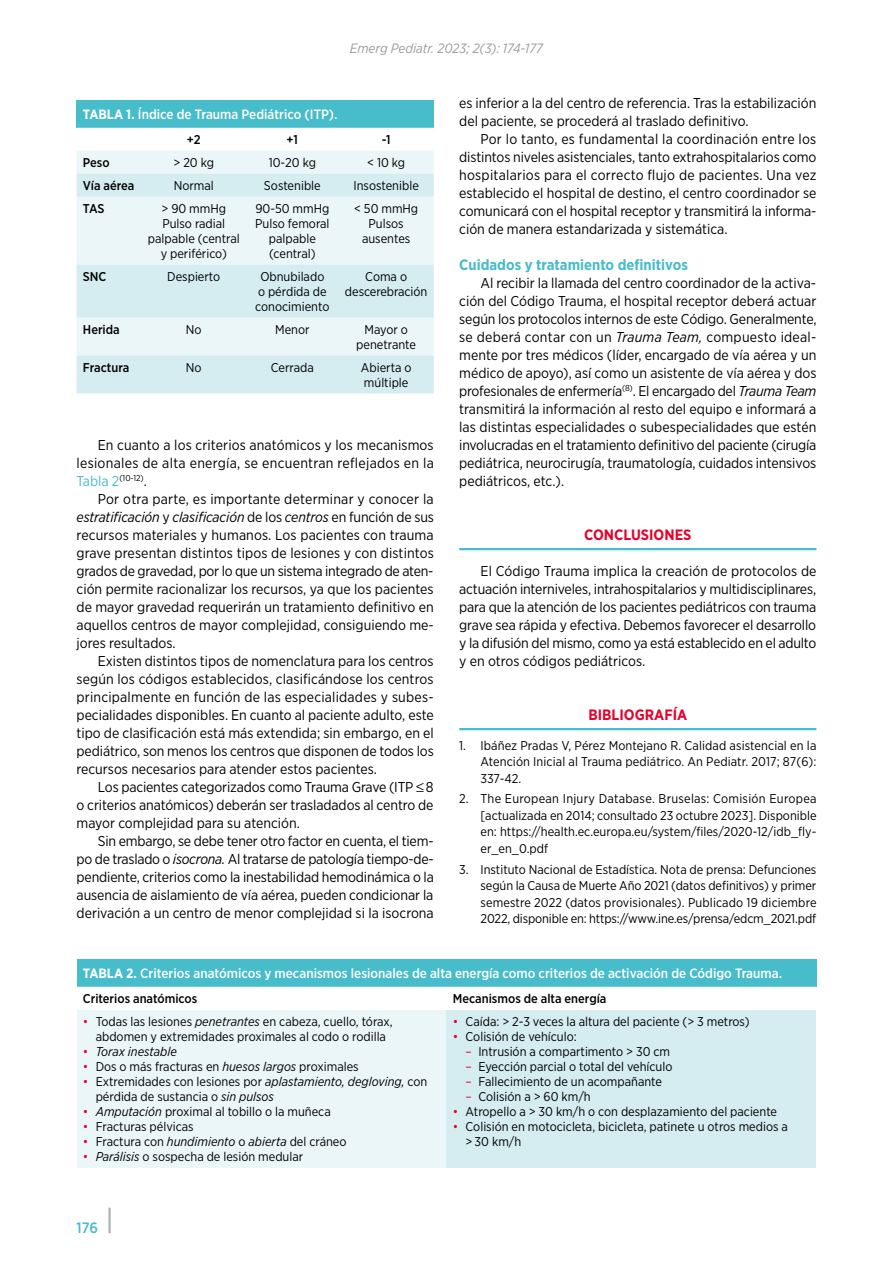
<style>
.page{position:relative;width:893px;height:1263px;background:#fff}
.page>*{position:absolute;margin:0;border:0;box-sizing:border-box;transform-origin:0 0}
.t1{font:700 15px "Gotham Narrow";color:#47bcca}
.t2{font:700 15px "Gotham Narrow";color:#e4032c}
.t3{font:500 15px "Gotham Narrow";color:#47bcca}
.t4{font:14.25px/18px "Gotham Narrow";color:#000;text-align:justify}
.t5{font:500 13.5px "Gotham Narrow";color:#fff}
.t6{font:italic 13.5px "Gotham Narrow";color:#9d9d9c}
.t7{font:12.75px/15px "Gotham Narrow";color:#000;text-align:center}
.t8{font:500 12.75px "Gotham Narrow";color:#000}
.t9{font:italic 12.75px "Gotham Narrow";color:#000}
.t10{font:8.55px "Gotham Narrow";color:#000}
.s1{font-weight:700}
.s2{font-size:14.25px;color:#47bcca}
.s3{font-size:14.25px}
.s4{font-style:italic}
.s5{color:#e4032c}
.s6{font-style:normal;color:#e4032c}
</style>
<div class="page">
<hr style="left:108px;top:1208px;width:3px;height:25px;background:#b3b2b2">
<hr style="left:459px;top:548px;width:357px;height:2px;background:#47bcca">
<hr style="left:459px;top:728px;width:357px;height:2px;background:#47bcca">
<div style="left:77px;top:100px;width:357px;height:28px;background:#47bcca"></div>
<div style="left:77px;top:151px;width:357px;height:23px;background:#ebf6f8"></div>
<svg style="left:77px;top:174px;width:357px;height:219px;background:#dff0f3"></svg>
<div style="left:77px;top:959px;width:739px;height:28px;background:#47bcca"></div>
<div style="left:77px;top:1010px;width:369px;height:158px;background:#ebf6f8"></div>
<div style="left:446px;top:1010px;width:370px;height:158px;background:#d5ecf0"></div>
<p class="t6" style="left:350px;top:40px;width:195px">Emerg Pediatr. 2023; 2(3): 174-177</p>
<p class="t5" style="left:83px;top:106px;width:256px"><span class="s1">TABLA 1.</span> Índice de Trauma Pediátrico (ITP).</p>
<p class="t8" style="left:187px;top:132px;width:15px">+2</p>
<p class="t8" style="left:287px;top:132px;width:13px">+1</p>
<p class="t8" style="left:382px;top:132px;width:10px">-1</p>
<p class="t8" style="left:83px;top:155px;width:28px">Peso</p>
<p class="t7" style="left:173px;top:155px;width:42px">&gt; 20 kg</p>
<p class="t7" style="left:269px;top:155px;width:49px">10-20 kg</p>
<p class="t7" style="left:367px;top:155px;width:39px">&lt; 10 kg</p>
<p class="t8" style="left:83px;top:178px;width:53px">Vía aérea</p>
<p class="t7" style="left:174px;top:178px;width:42px">Normal</p>
<p class="t7" style="left:264px;top:178px;width:58px">Sostenible</p>
<p class="t7" style="left:353px;top:178px;width:67px">Insostenible</p>
<p class="t8" style="left:83px;top:201px;width:23px">TAS</p>
<p class="t7" style="left:148px;top:201px;width:93px">&gt; 90 mmHg<br>Pulso radial palpable (central y periférico)</p>
<p class="t7" style="left:255px;top:201px;width:76px">90-50 mmHg<br>Pulso femoral palpable (central)</p>
<p class="t7" style="left:354px;top:201px;width:66px">&lt; 50 mmHg<br>Pulsos ausentes</p>
<p class="t8" style="left:83px;top:269px;width:25px">SNC</p>
<p class="t7" style="left:167px;top:269px;width:55px">Despierto</p>
<p class="t7" style="left:255px;top:269px;width:76px">Obnubilado o pérdida de conocimiento</p>
<p class="t7" style="left:345px;top:269px;width:84px">Coma o descerebración</p>
<p class="t8" style="left:83px;top:321px;width:38px">Herida</p>
<p class="t7" style="left:186px;top:322px;width:17px">No</p>
<p class="t7" style="left:275px;top:322px;width:36px">Menor</p>
<p class="t7" style="left:356px;top:322px;width:61px">Mayor o penetrante</p>
<p class="t8" style="left:83px;top:359px;width:48px">Fractura</p>
<p class="t7" style="left:186px;top:360px;width:17px">No</p>
<p class="t7" style="left:271px;top:360px;width:45px">Cerrada</p>
<p class="t7" style="left:361px;top:360px;width:52px;text-align:left">Abierta o múltiple</p>
<p class="t4" style="left:77px;top:436px;width:359px;text-align:right">En cuanto a los criterios anatómicos y los mecanismos lesionales de alta energía, se encuentran reflejados en la</p>
<p class="t10" style="left:77px;top:473px;width:72px"><span class="s2">Tabla 2</span>(10-12)<span class="s3">.</span></p>
<p class="t4" style="left:77px;top:490px;width:359px;text-indent:21px">Por otra parte, es importante determinar y conocer la <span class="s4">estratificación</span> y <span class="s4">clasificación</span> de los <span class="s4">centros</span> en función de sus recursos materiales y humanos. Los pacientes con trauma grave presentan distintos tipos de lesiones y con distintos grados de gravedad, por lo que un sistema integrado de aten&shy;ción permite racionalizar los recursos, ya que los pacientes de mayor gravedad requerirán un tratamiento definitivo en aquellos centros de mayor complejidad, consiguiendo me&shy;jores resultados.</p>
<p class="t4" style="left:77px;top:652px;width:359px;text-indent:21px">Existen distintos tipos de nomenclatura para los centros según los códigos establecidos, clasificándose los centros principalmente en función de las especialidades y subes&shy;pecialidades disponibles. En cuanto al paciente adulto, este tipo de clasificación está más extendida; sin embargo, en el pediátrico, son menos los centros que disponen de todos los recursos necesarios para atender estos pacientes.</p>
<p class="t4" style="left:77px;top:778px;width:359px;text-indent:21px">Los pacientes categorizados como Trauma Grave (ITP ≤ 8 o criterios anatómicos) deberán ser trasladados al centro de mayor complejidad para su atención.</p>
<p class="t4" style="left:77px;top:832px;width:359px;text-indent:21px">Sin embargo, se debe tener otro factor en cuenta, el tiem&shy;po de traslado o <span class="s4">isocrona.</span> Al tratarse de patología tiempo-de&shy;pendiente, criterios como la inestabilidad hemodinámica o la ausencia de aislamiento de vía aérea, pueden condicionar la derivación a un centro de menor complejidad si la isocrona</p>
<p class="t4" style="left:459px;top:94px;width:359px">es inferior a la del centro de referencia. Tras la estabilización del paciente, se procederá al traslado definitivo.</p>
<p class="t4" style="left:459px;top:130px;width:359px;text-indent:21px">Por lo tanto, es fundamental la coordinación entre los distintos niveles asistenciales, tanto extrahospitalarios como hospitalarios para el correcto flujo de pacientes. Una vez establecido el hospital de destino, el centro coordinador se comunicará con el hospital receptor y transmitirá la informa&shy;ción de manera estandarizada y sistemática.</p>
<p class="t1" style="left:459px;top:255px;width:230px">Cuidados y tratamiento definitivos</p>
<p class="t4" style="left:459px;top:274px;width:359px;text-indent:21px">Al recibir la llamada del centro coordinador de la activa&shy;ción del Código Trauma, el hospital receptor deberá actuar según los protocolos internos de este Código. Generalmente, se deberá contar con un <span class="s4">Trauma Team,</span> compuesto ideal&shy;mente por tres médicos (líder, encargado de vía aérea y un médico de apoyo), así como un asistente de vía aérea y dos profesionales de enfermería<sup>(8)</sup>. El encargado del <span class="s4">Trauma Team </span>transmitirá la información al resto del equipo e informará a las distintas especialidades o subespecialidades que estén involucradas en el tratamiento definitivo del paciente (cirugía pediátrica, neurocirugía, traumatología, cuidados intensivos pediátricos, etc.).</p>
<p class="t2" style="left:584px;top:525px;width:109px">CONCLUSIONES</p>
<p class="t4" style="left:459px;top:562px;width:359px;text-indent:21px">El Código Trauma implica la creación de protocolos de actuación interniveles, intrahospitalarios y multidisciplinares, para que la atención de los pacientes pediátricos con trauma grave sea rápida y efectiva. Debemos favorecer el desarrollo y la difusión del mismo, como ya está establecido en el adulto y en otros códigos pediátricos.</p>
<p class="t2" style="left:588px;top:705px;width:100px">BIBLIOGRAFÍA</p>
<p class="t7" style="left:480px;top:737px;width:337px;line-height:16.5px;text-align:justify;text-indent:-21px">1. Ibáñez Pradas V, Pérez Montejano R. Calidad asistencial en la Atención Inicial al Trauma pediátrico. An Pediatr. 2017; 87(6):<br>337-42.</p>
<p class="t7" style="left:480px;top:790px;width:338px;line-height:16.5px;text-align:justify;text-indent:-21px">2. The European Injury Database. Bruselas: Comisión Europea [actualizada en 2014; consultado 23 octubre 2023]. Disponible en: https://health.ec.europa.eu/system/files/2020-12/idb_fly&shy;er_en_0.pdf</p>
<p class="t7" style="left:480px;top:861px;width:337px;line-height:16.5px;text-align:justify;text-indent:-21px">3. Instituto Nacional de Estadística. Nota de prensa: Defunciones según la Causa de Muerte Año 2021 (datos definitivos) y primer semestre 2022 (datos provisionales). Publicado 19 diciembre 2022, disponible en: https://www.ine.es/prensa/edcm_2021.pdf</p>
<p class="t5" style="left:83px;top:965px;width:701px"><span class="s1">TABLA 2.</span> Criterios anatómicos y mecanismos lesionales de alta energía como criterios de activación de Código Trauma.</p>
<p class="t8" style="left:83px;top:991px;width:116px">Criterios anatómicos</p>
<p class="t8" style="left:453px;top:991px;width:155px">Mecanismos de alta energía</p>
<p class="t7" style="left:83px;top:1014px;width:311px"><span class="s5">•</span> Todas las lesiones <span class="s4">penetrantes</span> en cabeza, cuello, tórax, abdomen y extremidades proximales al codo o rodilla</p>
<p class="t9" style="left:83px;top:1044px;width:96px"><span class="s6">•</span> Torax inestable</p>
<p class="t7" style="left:83px;top:1059px;width:277px"><span class="s5">•</span> Dos o más fracturas en <span class="s4">huesos largos</span> proximales</p>
<p class="t7" style="left:96px;top:1074px;width:333px;text-align:left;text-indent:-13px"><span class="s5">•</span> Extremidades con lesiones por <span class="s4">aplastamiento, degloving,</span> con pérdida de sustancia o <span class="s4">sin pulsos</span></p>
<p class="t7" style="left:83px;top:1104px;width:249px"><span class="s5">•</span> <span class="s4">Amputación</span> proximal al tobillo o la muñeca</p>
<p class="t7" style="left:83px;top:1119px;width:112px"><span class="s5">•</span> Fracturas pélvicas</p>
<p class="t7" style="left:83px;top:1134px;width:265px"><span class="s5">•</span> Fractura con <span class="s4">hundimiento</span> o <span class="s4">abierta</span> del cráneo</p>
<p class="t7" style="left:83px;top:1149px;width:222px"><span class="s5">•</span> <span class="s4">Parálisis</span> o sospecha de lesión medular</p>
<p class="t7" style="left:453px;top:1014px;width:298px"><span class="s5">•</span> Caída: &gt; 2-3 veces la altura del paciente (&gt; 3 metros)</p>
<p class="t7" style="left:453px;top:1029px;width:125px"><span class="s5">•</span> Colisión de vehículo:</p>
<p class="t7" style="left:466px;top:1044px;width:206px"><span class="s5">–</span> Intrusión a compartimento &gt; 30 cm</p>
<p class="t7" style="left:466px;top:1059px;width:208px"><span class="s5">–</span> Eyección parcial o total del vehículo</p>
<p class="t7" style="left:466px;top:1074px;width:198px"><span class="s5">–</span> Fallecimiento de un acompañante</p>
<p class="t7" style="left:466px;top:1089px;width:127px"><span class="s5">–</span> Colisión a &gt; 60 km/h</p>
<p class="t7" style="left:453px;top:1104px;width:326px"><span class="s5">•</span> Atropello a &gt; 30 km/h o con desplazamiento del paciente</p>
<p class="t7" style="left:466px;top:1119px;width:324px;text-align:left;text-indent:-13px"><span class="s5">•</span> Colisión en motocicleta, bicicleta, patinete u otros medios a &gt; 30 km/h</p>
<p class="t3" style="left:77px;top:1218px;width:23px">176</p>
</div>
